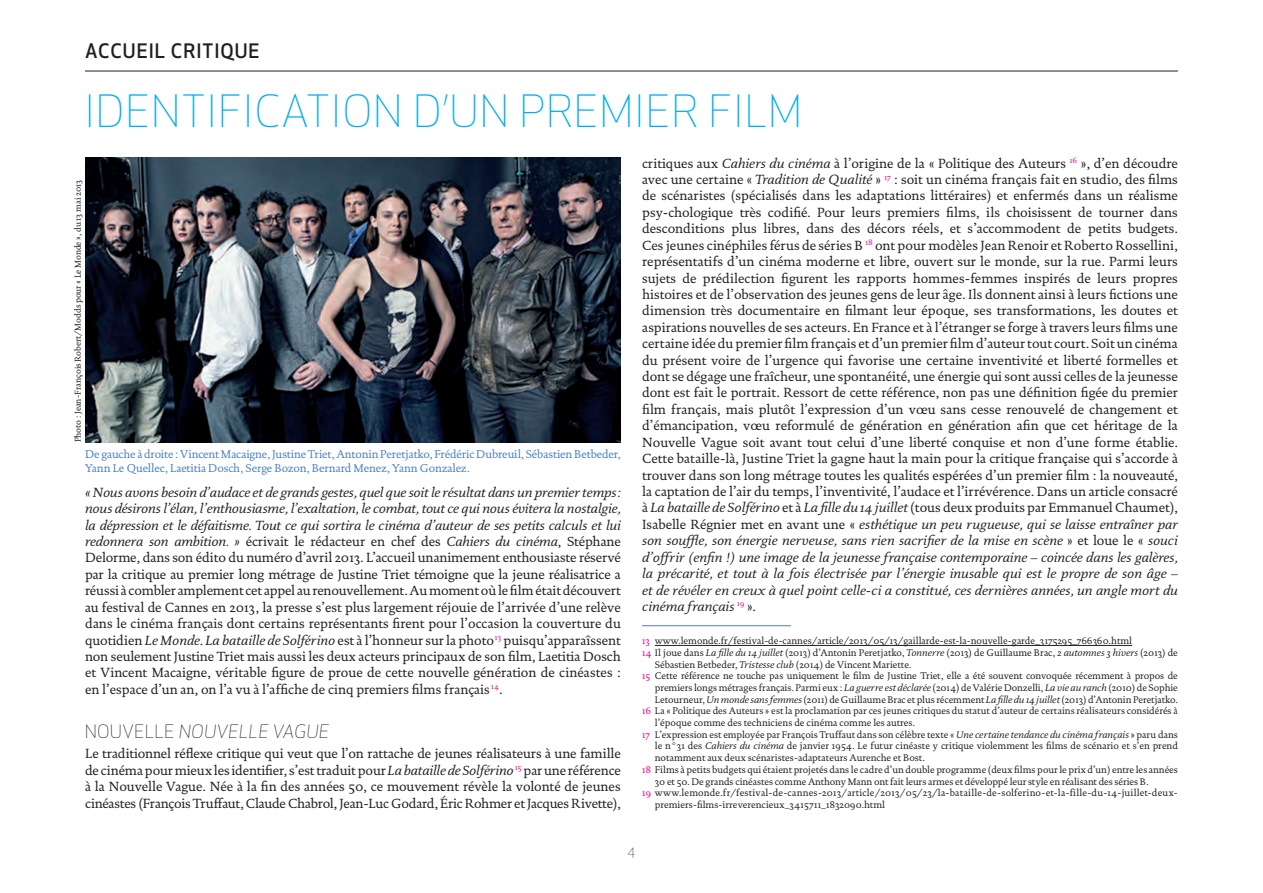
<style>
.page{position:relative;width:1263px;height:893px;background:#fff}
.page>*{position:absolute;margin:0;border:0;box-sizing:border-box;transform-origin:0 0}
.t1{font:43.5px "Apex New Light B";letter-spacing:.05em;color:#00aeef}
.t2{font:19.5px "Apex New Medium B";letter-spacing:.05em;color:#231f20}
.t3{font:18px "Apex New Light Italic B";letter-spacing:.05em;color:#231f20}
.t4{font:13.5px/16.4px "DTL Documenta ST";color:#231f20;text-align:justify}
.t5{font:13.5px "Apex New Light B";color:#231f20}
.t6{font:11.55px/13.5px "DTL Documenta ST";letter-spacing:-.01em;color:#4a80c2}
.Footnote_text{font:9.75px/11.7px "DTL Documenta ST";color:#231f20}
.Footnote_text-2{font:9.75px/11.7px "DTL Documenta ST";letter-spacing:.02em;color:#231f20}
.t7{font:8.7px "DTL Documenta ST";letter-spacing:-.005em;color:#231f20}
.s1{font-style:italic}
.s2{font-family:"Apex New Light B"}
.s3{color:#ed028c}
</style>
<div class="page">
<hr style="left:85px;top:71px;width:1093px;height:1px;background:#231f20">
<img style="left:85px;top:157px;width:536px;height:285px">
<hr style="left:655px;top:645px;width:477px;height:1px;background:#231f20">
<hr style="left:642px;top:625px;width:149px;height:1px;background:#4a80c2">
<p class="t2" style="left:85px;top:38px;width:176px">ACCUEIL CRITIQUE</p>
<p class="t1" style="left:85px;top:84px;width:718px">IDENTIFICATION D’UN PREMIER FILM</p>
<p class="t7" style="left:73px;top:442px;width:264px;rotate:-90deg">Photo : Jean-François Robert/Modds pour « Le Monde », du 13 mai 2013</p>
<p class="t6" style="left:85px;top:448px;width:537px">De gauche à droite : Vincent Macaigne, Justine Triet, Antonin Peretjatko, Frédéric Dubreuil, Sébastien Betbeder,<br>Yann Le Quellec, Laetitia Dosch, Serge Bozon, Bernard Menez, Yann Gonzalez.</p>
<p class="t4" style="left:85px;top:484px;width:537px"><span class="s1">« Nous avons besoin d’audace et de grands gestes, quel que soit le résultat dans un premier temps: nous désirons l’élan, l’enthousiasme, l’exaltation, le combat, tout ce qui nous évitera la nostalgie, la dépression et le défaitisme. Tout ce qui sortira le cinéma d’auteur de ses petits calculs et lui redonnera son ambition. »</span> écrivait le rédacteur en chef des <span class="s1">Cahiers du cinéma</span>, Stéphane Delorme, dans son édito du numéro d’avril 2013. L’accueil unanimement enthousiaste réservé par la critique au premier long métrage de Justine Triet témoigne que la jeune réalisatrice a réussi à combler amplement cet appel au renouvellement. Au moment où le film était découvert au festival de Cannes en 2013, la presse s’est plus largement réjouie de l’arrivée d’une relève dans le cinéma français dont certains représentants firent pour l’occasion la couverture du quotidien <span class="s1">Le Monde</span>. <span class="s1">La bataille de Solférino</span> est à l’honneur sur la photo<sup>13</sup> puisqu’apparaîssent non seulement Justine Triet mais aussi les deux acteurs principaux de son film, Laetitia Dosch et Vincent Macaigne, véritable figure de proue de cette nouvelle génération de cinéastes : en l’espace d’un an, on l’a vu à l’affiche de cinq premiers films français <sup>14</sup>.</p>
<p class="t3" style="left:85px;top:720px;width:245px"><span class="s2">NOUVELLE</span> NOUVELLE VAGUE</p>
<p class="t4" style="left:85px;top:746px;width:537px">Le traditionnel réflexe critique qui veut que l’on rattache de jeunes réalisateurs à une famille de cinéma pour mieux les identifier, s’est traduit pour <span class="s1">La bataille de Solférino</span> <sup>15</sup> par une référence à la Nouvelle Vague. Née à la fin des années 50, ce mouvement révèle la volonté de jeunes cinéastes (François Truffaut, Claude Chabrol, Jean-Luc Godard, Éric Rohmer et Jacques Rivette),</p>
<p class="t4" style="left:642px;top:155px;width:537px">critiques aux <span class="s1">Cahiers du cinéma</span> à l’origine de la « Politique des Auteurs <sup>16</sup> », d’en découdre avec une certaine « <span class="s1">Tradition de Qualité</span> » <sup>17</sup> : soit un cinéma français fait en studio, des films de scénaristes (spécialisés dans les adaptations littéraires) et enfermés dans un réalisme psy-chologique très codifié. Pour leurs premiers films, ils choisissent de tourner dans desconditions plus libres, dans des décors réels, et s’accommodent de petits budgets.<br>Ces jeunes cinéphiles férus de séries B <sup>18</sup> ont pour modèles Jean Renoir et Roberto Rossellini, représentatifs d’un cinéma moderne et libre, ouvert sur le monde, sur la rue. Parmi leurs sujets de prédilection figurent les rapports hommes-femmes inspirés de leurs propres histoires et de l’observation des jeunes gens de leur âge. Ils donnent ainsi à leurs fictions une dimension très documentaire en filmant leur époque, ses transformations, les doutes et aspirations nouvelles de ses acteurs. En France et à l’étranger se forge à travers leurs films une certaine idée du premier film français et d’un premier film d’auteur tout court. Soit un cinéma du présent voire de l’urgence qui favorise une certaine inventivité et liberté formelles et dont se dégage une fraîcheur, une spontanéité, une énergie qui sont aussi celles de la jeunesse dont est fait le portrait. Ressort de cette référence, non pas une définition figée du premier film français, mais plutôt l’expression d’un vœu sans cesse renouvelé de changement et d’émancipation, vœu reformulé de génération en génération afin que cet héritage de la Nouvelle Vague soit avant tout celui d’une liberté conquise et non d’une forme établie.<br>Cette bataille-là, Justine Triet la gagne haut la main pour la critique française qui s’accorde à trouver dans son long métrage toutes les qualités espérées d’un premier film : la nouveauté, la captation de l’air du temps, l’inventivité, l’audace et l’irrévérence. Dans un article consacré à <span class="s1">La bataille de Solférino</span> et à <span class="s1">La fille du 14 juillet</span> (tous deux produits par Emmanuel Chaumet), Isabelle Régnier met en avant une « <span class="s1">esthétique un peu rugueuse, qui se laisse entraîner par son souffle, son énergie nerveuse, sans rien sacrifier de la mise en scène</span> » et loue le « <span class="s1">souci d’offrir (enfin !) une image de la jeunesse française contemporaine – coincée dans les galères, la précarité, et tout à la fois électrisée par l’énergie inusable qui est le propre de son âge – et de révéler en creux à quel point celle-ci a constitué, ces dernières années, un angle mort du cinéma français</span> <sup>19</sup> ».</p>
<p class="Footnote_text" style="left:642px;top:635px;width:491px"><span class="s3">13</span> www.lemonde.fr/festival-de-cannes/article/2013/05/13/gaillarde-est-la-nouvelle-garde_3175295_766360.html</p>
<p class="Footnote_text" style="left:655px;top:647px;width:524px;text-indent:-13px"><span class="s3">14</span> Il joue dans <span class="s1">La fille du 14 juillet</span> (2013) d’Antonin Peretjatko, <span class="s1">Tonnerre</span> (2013) de Guillaume Brac, <span class="s1">2 automnes 3 hivers</span> (2013) de<br>Sébastien Betbeder, <span class="s1">Tristesse club</span> (2014) de Vincent Mariette.</p>
<p class="Footnote_text" style="left:655px;top:670px;width:525px;text-align:justify;text-indent:-13px"><span class="s3">15</span> Cette référence ne touche pas uniquement le film de Justine Triet, elle a été souvent convoquée récemment à propos de premiers longs métrages français. Parmi eux : <span class="s1">La guerre est déclarée</span> (2014) de Valérie Donzelli, <span class="s1">La vie au ranch</span> (2010) de Sophie Letourneur, <span class="s1">Un monde sans femmes</span> (2011) de Guillaume Brac et plus récemment <span class="s1">La fille du 14 juillet</span> (2013) d’Antonin Peretjatko.</p>
<p class="Footnote_text" style="left:655px;top:705px;width:524px;text-indent:-13px"><span class="s3">16</span> La « Politique des Auteurs » est la proclamation par ces jeunes critiques du statut d’auteur de certains réalisateurs considérés à l’époque comme des techniciens de cinéma comme les autres.</p>
<p class="Footnote_text" style="left:655px;top:728px;width:525px;text-align:justify;text-indent:-13px"><span class="s3">17</span> L’expression est employée par François Truffaut dans son célèbre texte « <span class="s1">Une certaine tendance du cinéma français</span> » paru dans le n°31 des <span class="s1">Cahiers du cinéma</span> de janvier 1954. Le futur cinéaste y critique violemment les films de scénario et s’en prend notamment aux deux scénaristes-adaptateurs Aurenche et Bost.</p>
<p class="Footnote_text" style="left:655px;top:764px;width:524px;text-indent:-13px"><span class="s3">18</span> Films à petits budgets qui étaient projetés dans le cadre d’un double programme (deux films pour le prix d’un) entre les années<br>30 et 50. De grands cinéastes comme Anthony Mann ont fait leurs armes et développé leur style en réalisant des séries B.</p>
<p class="Footnote_text-2" style="left:655px;top:787px;width:524px;text-indent:-13px"><span class="s3">19</span> www.lemonde.fr/festival-de-cannes-2013/article/2013/05/23/la-bataille-de-solferino-et-la-fille-du-14-juillet-deux&shy;premiers-films-irreverencieux_3415711_1832090.html</p>
<p class="t5" style="left:628px;top:842px;width:9px">4</p>
</div>
